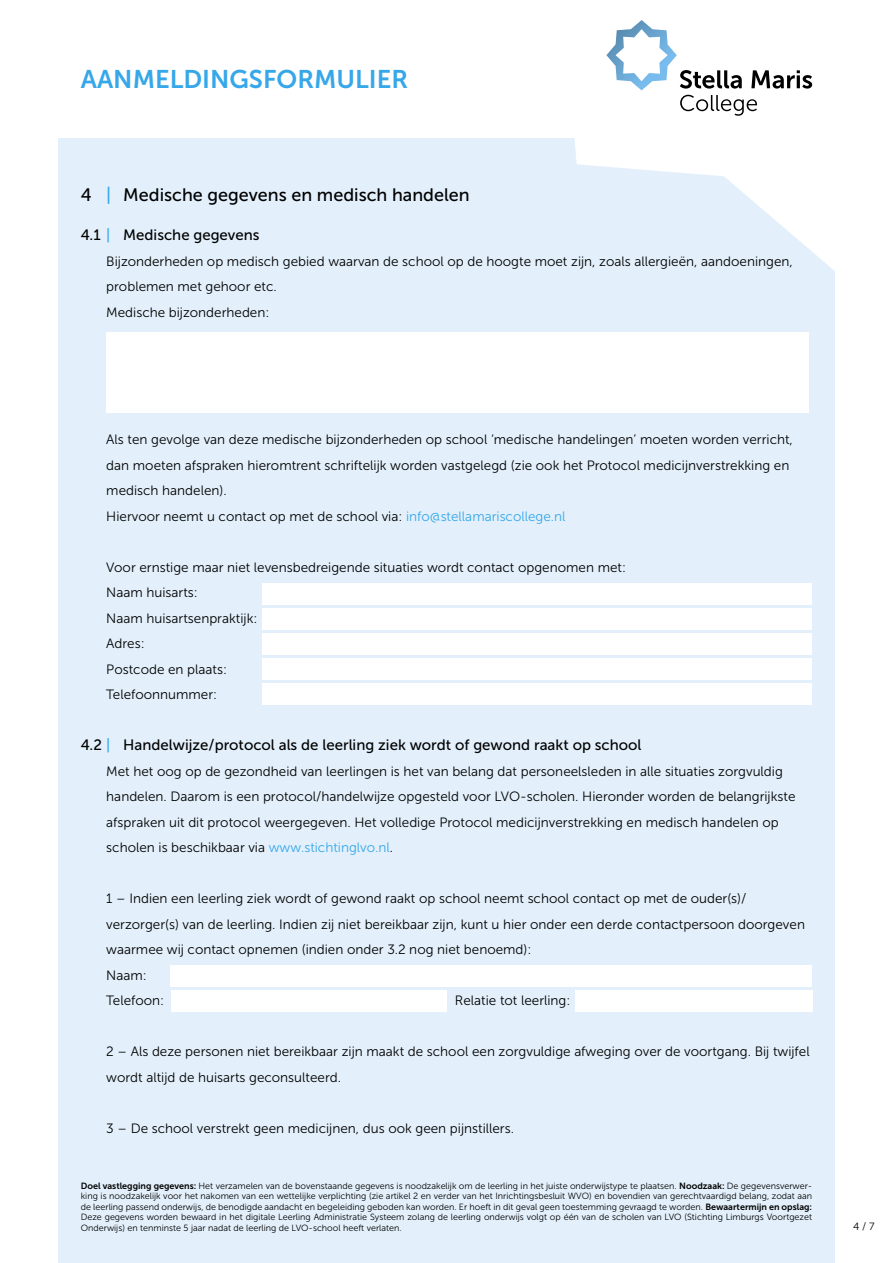
<style>
.page{position:relative;width:893px;height:1263px;background:#fff}
.page>*{position:absolute;margin:0;border:0;box-sizing:border-box;transform-origin:0 0}
.t1{font:25.5px "Museo Sans 700";color:#36a7e9}
.t2{font:18px "Museo Sans 500";color:#000}
.t3{font:15px "Museo Sans 500";color:#000}
.t4{font:13.5px/25.5px "Museo Sans 300";color:#000}
.t5{font:10.5px "Museo Sans 300";color:#000}
.t6{font:9px/10.5px "Museo Sans 300";color:#000;text-align:justify}
.s1{color:#36a7e9}
.s2{font-family:"Museo Sans 700"}
</style>
<div class="page">
<div style="left:58px;top:138px;width:777px;height:1125px;background:#e3f0fb"></div>
<svg style="left:575px;top:84px;width:260px;height:187px;fill:#fff"></svg>
<div style="left:106px;top:332px;width:703px;height:80px;background:#fff"></div>
<div style="left:263px;top:583px;width:549px;height:21px;background:#fff"></div>
<div style="left:263px;top:608px;width:549px;height:21px;background:#fff"></div>
<div style="left:263px;top:633px;width:549px;height:22px;background:#fff"></div>
<div style="left:263px;top:658px;width:549px;height:22px;background:#fff"></div>
<div style="left:171px;top:965px;width:641px;height:21px;background:#fff"></div>
<div style="left:263px;top:683px;width:549px;height:22px;background:#fff"></div>
<div style="left:171px;top:990px;width:275px;height:21px;background:#fff"></div>
<div style="left:575px;top:990px;width:237px;height:21px;background:#fff"></div>
<svg style="left:606px;top:20px;width:206px;height:96px"></svg>
<h1 class="t1" style="left:81px;top:65px;width:329px">AANMELDINGSFORMULIER</h1>
<h2 class="t2" style="left:81px;top:185px;width:390px">4 <span class="s1">|</span> Medische gegevens en medisch handelen</h2>
<p class="t3" style="left:81px;top:227px;width:180px">4.1 <span class="s1">|</span> Medische gegevens</p>
<p class="t4" style="left:106px;top:248px;width:688px">Bijzonderheden op medisch gebied waarvan de school op de hoogte moet zijn, zoals allergieën, aandoeningen, problemen met gehoor etc.<br>Medische bijzonderheden:</p>
<p class="t4" style="left:106px;top:427px;width:688px">Als ten gevolge van deze medische bijzonderheden op school ‘medische handelingen’ moeten worden verricht, dan moeten afspraken hieromtrent schriftelijk worden vastgelegd (zie ook het Protocol medicijnverstrekking en medisch handelen).<br>Hiervoor neemt u contact op met de school via: <span class="s1">info@stellamariscollege.nl</span></p>
<p class="t4" style="left:106px;top:554px;width:521px">Voor ernstige maar niet levensbedreigende situaties wordt contact opgenomen met:<br>Naam huisarts:<br>Naam huisartsenpraktijk:<br>Adres:<br>Postcode en plaats:<br>Telefoonnummer:</p>
<p class="t3" style="left:81px;top:737px;width:562px">4.2 <span class="s1">|</span> Handelwijze/protocol als de leerling ziek wordt of gewond raakt op school</p>
<p class="t4" style="left:106px;top:758px;width:691px">Met het oog op de gezondheid van leerlingen is het van belang dat personeelsleden in alle situaties zorgvuldig handelen. Daarom is een protocol/handelwijze opgesteld voor LVO-scholen. Hieronder worden de belangrijkste afspraken uit dit protocol weergegeven. Het volledige Protocol medicijnverstrekking en medisch handelen op scholen is beschikbaar via <span class="s1">www.stichtinglvo.nl</span>.</p>
<p class="t4" style="left:106px;top:886px;width:700px">1 – Indien een leerling ziek wordt of gewond raakt op school neemt school contact op met de ouder(s)/ verzorger(s) van de leerling. Indien zij niet bereikbaar zijn, kunt u hier onder een derde contactpersoon doorgeven waarmee wij contact opnemen (indien onder 3.2 nog niet benoemd):<br>Naam:<br>Telefoon:</p>
<p class="t4" style="left:455px;top:988px;width:117px">Relatie tot leerling:</p>
<p class="t4" style="left:106px;top:1039px;width:705px">2 – Als deze personen niet bereikbaar zijn maakt de school een zorgvuldige afweging over de voortgang. Bij twijfel wordt altijd de huisarts geconsulteerd.</p>
<p class="t4" style="left:106px;top:1115px;width:409px">3 – De school verstrekt geen medicijnen, dus ook geen pijnstillers.</p>
<p class="t6" style="left:81px;top:1181px;width:733px"><span class="s2">Doel vastlegging gegevens:</span> Het verzamelen van de bovenstaande gegevens is noodzakelijk om de leerling in het juiste onderwijstype te plaatsen. <span class="s2">Noodzaak:</span> De gegevensverwer&shy;king is noodzakelijk voor het nakomen van een wettelijke verplichting (zie artikel 2 en verder van het Inrichtingsbesluit WVO) en bovendien van gerechtvaardigd belang, zodat aan de leerling passend onderwijs, de benodigde aandacht en begeleiding geboden kan worden. Er hoeft in dit geval geen toestemming gevraagd te worden. <span class="s2">Bewaartermijn en opslag:<br></span>Deze gegevens worden bewaard in het digitale Leerling Administratie Systeem zolang de leerling onderwijs volgt op één van de scholen van LVO (Stichting Limburgs Voortgezet Onderwijs) en tenminste 5 jaar nadat de leerling de LVO-school heeft verlaten.</p>
<p class="t5" style="left:853px;top:1221px;width:23px">4 / 7</p>
</div>
